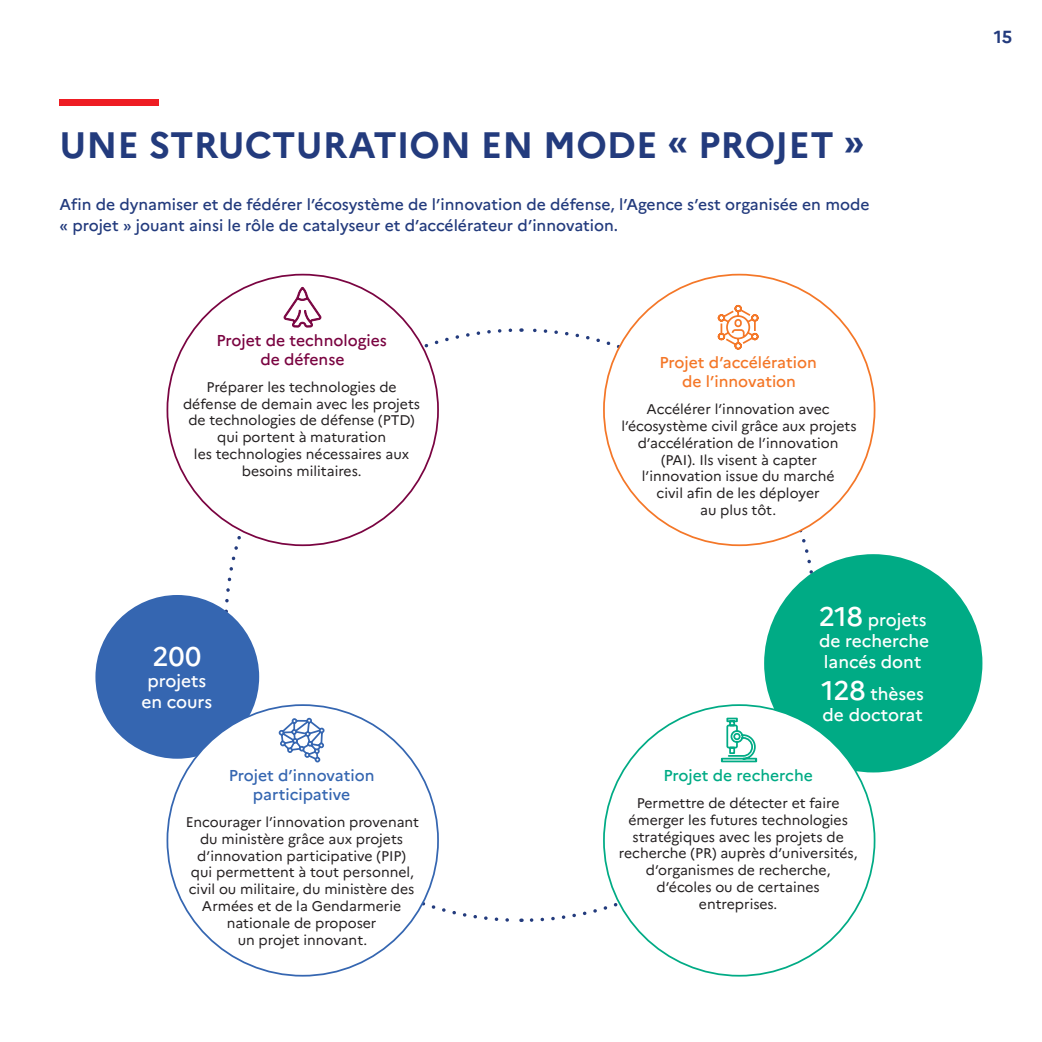
<style>
.page{position:relative;width:1042px;height:1042px;background:#fff}
.page>*{position:absolute;margin:0;border:0;box-sizing:border-box;transform-origin:0 0}
.Titre{font:700 36.75px "Marianne";color:#233b7d}
.t1{font:500 26.95px "Marianne";color:#fff}
.t2{font:700 17.5px "Marianne";color:#233b7d}
.t3{font:500 17.32px/20.8px "Marianne";color:#fff}
.chapo{font:500 15.75px/21px "Marianne";color:#233b7d}
.t4{font:500 15.75px/18.9px "Marianne";color:#f47728;text-align:center}
.t5{font:500 15.75px/18.9px "Marianne";color:#3566b1;text-align:center}
.t6{font:500 15.75px/18.9px "Marianne";color:#7a0441;text-align:center}
.t7{font:500 15.75px "Marianne";color:#00ab85}
.t8{font:14px/16.8px "Marianne";color:#231f20;text-align:center}
.s1{font-size:26.95px}
</style>
<div class="page">
<div style="left:60px;top:100px;width:99px;height:6px;background:#ee1d23"></div>
<svg style="left:529px;top:628px;width:245px;height:295px"></svg>
<svg style="left:523px;top:326px;width:296px;height:283px"></svg>
<svg style="left:222px;top:327px;width:291px;height:296px"></svg>
<svg style="left:246px;top:632px;width:263px;height:292px"></svg>
<div style="left:764px;top:554px;width:218px;height:218px;background:#00ab85;border-radius:50%"></div>
<div style="left:95px;top:595px;width:164px;height:164px;background:#3566b1;border-radius:50%"></div>
<div style="left:167px;top:275px;width:271px;height:270px;background:#fff;border-radius:50%"></div>
<svg style="left:283px;top:287px;width:39px;height:41px"></svg>
<div style="left:604px;top:275px;width:270px;height:270px;background:#fff;border-radius:50%"></div>
<svg style="left:717px;top:304px;width:42px;height:46px"></svg>
<div style="left:604px;top:705px;width:270px;height:270px;background:#fff;border-radius:50%"></div>
<svg style="left:720px;top:717px;width:38px;height:46px"></svg>
<div style="left:167px;top:705px;width:271px;height:270px;background:#fff;border-radius:50%"></div>
<svg style="left:278px;top:717px;width:47px;height:46px"></svg>
<p class="Titre" style="left:60px;top:122px;width:806px">UNE STRUCTURATION EN MODE « PROJET »</p>
<p class="chapo" style="left:60px;top:194px;width:811px">Afin de dynamiser et de fédérer l’écosystème de l’innovation de défense, l’Agence s’est organisée en mode « projet » jouant ainsi le rôle de catalyseur et d’accélérateur d’innovation.</p>
<p class="t6" style="left:216px;top:331px;width:172px">Projet de technologies de défense</p>
<p class="t8" style="left:183px;top:378px;width:239px">Préparer les technologies de défense de demain avec les projets de technologies de défense (PTD) qui portent à maturation<br>les technologies nécessaires aux besoins militaires.</p>
<p class="t1" style="left:152px;top:640px;width:50px">200</p>
<p class="t3" style="left:141px;top:670px;width:72px;text-align:center">projets en cours</p>
<p class="t5" style="left:229px;top:766px;width:147px">Projet d’innovation participative</p>
<p class="t8" style="left:186px;top:813px;width:235px">Encourager l’innovation provenant du ministère grâce aux projets d’innovation participative (PIP) qui permettent à tout personnel, civil ou militaire, du ministère des<br>Armées et de la Gendarmerie nationale de proposer<br>un projet innovant.</p>
<p class="t4" style="left:659px;top:353px;width:159px">Projet d’accélération de l’innovation</p>
<p class="t8" style="left:621px;top:401px;width:237px">Accélérer l’innovation avec l’écosystème civil grâce aux projets d’accélération de l’innovation (PAI). Ils visent à capter l’innovation issue du marché<br>civil afin de les déployer<br>au plus tôt.</p>
<p class="t3" style="left:819px;top:609px;width:112px"><span class="s1">218</span> projets de recherche lancés dont</p>
<p class="t3" style="left:821px;top:683px;width:104px"><span class="s1">128</span> thèses de doctorat</p>
<p class="t7" style="left:663px;top:766px;width:151px">Projet de recherche</p>
<p class="t8" style="left:619px;top:794px;width:240px">Permettre de détecter et faire émerger les futures technologies stratégiques avec les projets de recherche (PR) auprès d’universités, d’organismes de recherche, d’écoles ou de certaines entreprises.</p>
<p class="t2" style="left:994px;top:26px;width:20px">15</p>
</div>
